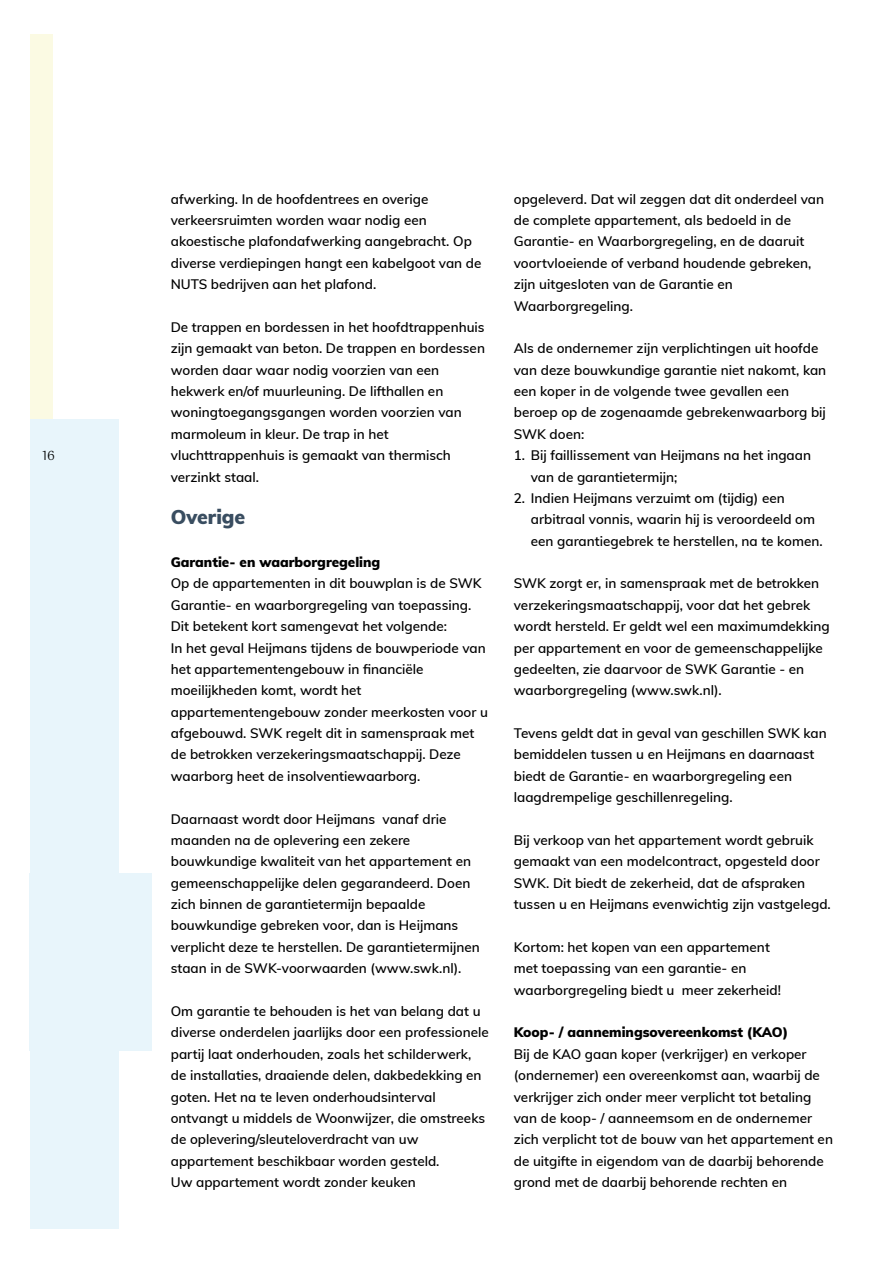
<style>
.page{position:relative;width:893px;height:1263px;background:#fff}
.page>*{position:absolute;margin:0;border:0;box-sizing:border-box;transform-origin:0 0}
.Kop{font:900 19.5px "Muli";color:#394d60}
.Bodytekst{font:600 13.5px/21.3px "Muli";color:#000}
.Tussenkop{font:900 13.5px "Muli";color:#000}
.t1{font:12.75px "P22 Mackinac Pro";color:#000}
</style>
<div class="page">
<div style="left:30px;top:34px;width:22px;height:385px;background:#fbfae3"></div>
<div style="left:30px;top:419px;width:88px;height:453px;background:#e8f5fb"></div>
<div style="left:30px;top:872px;width:122px;height:178px;background:#e8f5fb"></div>
<div style="left:30px;top:1050px;width:88px;height:179px;background:#e8f5fb"></div>
<p class="t1" style="left:43px;top:448px;width:14px">16</p>
<p class="Bodytekst" style="left:171px;top:187px;width:312px">afwerking. In de hoofdentrees en overige verkeersruimten worden waar nodig een akoestische plafondafwerking aangebracht. Op diverse verdiepingen hangt een kabelgoot van de NUTS bedrijven aan het plafond.</p>
<p class="Bodytekst" style="left:171px;top:316px;width:316px">De trappen en bordessen in het hoofdtrappenhuis zijn gemaakt van beton. De trappen en bordessen worden daar waar nodig voorzien van een hekwerk en/of muurleuning. De lifthallen en woningtoegangsgangen worden voorzien van marmoleum in kleur. De trap in het vluchttrappenhuis is gemaakt van thermisch verzinkt staal.</p>
<p class="Kop" style="left:171px;top:503px;width:76px">Overige</p>
<p class="Tussenkop" style="left:171px;top:552px;width:211px">Garantie- en waarborgregeling</p>
<p class="Bodytekst" style="left:171px;top:572px;width:312px">Op de appartementen in dit bouwplan is de SWK<br>Garantie- en waarborgregeling van toepassing.<br>Dit betekent kort samengevat het volgende:</p>
<p class="Bodytekst" style="left:171px;top:636px;width:319px">In het geval Heijmans tijdens de bouwperiode van het appartementengebouw in financiële moeilijkheden komt, wordt het appartementengebouw zonder meerkosten voor u afgebouwd. SWK regelt dit in samenspraak met de betrokken verzekeringsmaatschappij. Deze waarborg heet de insolventiewaarborg.</p>
<p class="Bodytekst" style="left:171px;top:807px;width:310px">Daarnaast wordt door Heijmans vanaf drie maanden na de oplevering een zekere bouwkundige kwaliteit van het appartement en gemeenschappelijke delen gegarandeerd. Doen zich binnen de garantietermijn bepaalde bouwkundige gebreken voor, dan is Heijmans verplicht deze te herstellen. De garantietermijnen staan in de SWK-voorwaarden (www.swk.nl).</p>
<p class="Bodytekst" style="left:171px;top:1000px;width:320px">Om garantie te behouden is het van belang dat u diverse onderdelen jaarlijks door een professionele partij laat onderhouden, zoals het schilderwerk, de installaties, draaiende delen, dakbedekking en goten. Het na te leven onderhoudsinterval ontvangt u middels de Woonwijzer, die omstreeks de oplevering/sleuteloverdracht van uw appartement beschikbaar worden gesteld.</p>
<p class="Bodytekst" style="left:171px;top:1171px;width:247px">Uw appartement wordt zonder keuken</p>
<p class="Bodytekst" style="left:514px;top:187px;width:312px">opgeleverd. Dat wil zeggen dat dit onderdeel van de complete appartement, als bedoeld in de Garantie- en Waarborgregeling, en de daaruit voortvloeiende of verband houdende gebreken, zijn uitgesloten van de Garantie en Waarborgregeling.</p>
<p class="Bodytekst" style="left:514px;top:337px;width:314px">Als de ondernemer zijn verplichtingen uit hoofde van deze bouwkundige garantie niet nakomt, kan een koper in de volgende twee gevallen een beroep op de zogenaamde gebrekenwaarborg bij SWK doen:</p>
<p class="Bodytekst" style="left:531px;top:444px;width:282px;text-indent:-17px">1. Bij faillissement van Heijmans na het ingaan van de garantietermijn;</p>
<p class="Bodytekst" style="left:531px;top:487px;width:293px;text-indent:-17px">2. Indien Heijmans verzuimt om (tijdig) een arbitraal vonnis, waarin hij is veroordeeld om een garantiegebrek te herstellen, na te komen.</p>
<p class="Bodytekst" style="left:514px;top:572px;width:318px">SWK zorgt er, in samenspraak met de betrokken verzekeringsmaatschappij, voor dat het gebrek wordt hersteld. Er geldt wel een maximumdekking per appartement en voor de gemeenschappelijke gedeelten, zie daarvoor de SWK Garantie - en waarborgregeling (www.swk.nl).</p>
<p class="Bodytekst" style="left:514px;top:722px;width:314px">Tevens geldt dat in geval van geschillen SWK kan bemiddelen tussen u en Heijmans en daarnaast biedt de Garantie- en waarborgregeling een laagdrempelige geschillenregeling.</p>
<p class="Bodytekst" style="left:514px;top:829px;width:318px">Bij verkoop van het appartement wordt gebruik gemaakt van een modelcontract, opgesteld door SWK. Dit biedt de zekerheid, dat de afspraken tussen u en Heijmans evenwichtig zijn vastgelegd.</p>
<p class="Bodytekst" style="left:514px;top:936px;width:269px">Kortom: het kopen van een appartement met toepassing van een garantie- en waarborgregeling biedt u meer zekerheid!</p>
<p class="Tussenkop" style="left:514px;top:1022px;width:276px">Koop- / aannemingsovereenkomst (KAO)</p>
<p class="Bodytekst" style="left:514px;top:1042px;width:321px">Bij de KAO gaan koper (verkrijger) en verkoper (ondernemer) een overeenkomst aan, waarbij de verkrijger zich onder meer verplicht tot betaling van de koop- / aanneemsom en de ondernemer zich verplicht tot de bouw van het appartement en de uitgifte in eigendom van de daarbij behorende grond met de daarbij behorende rechten en</p>
</div>
